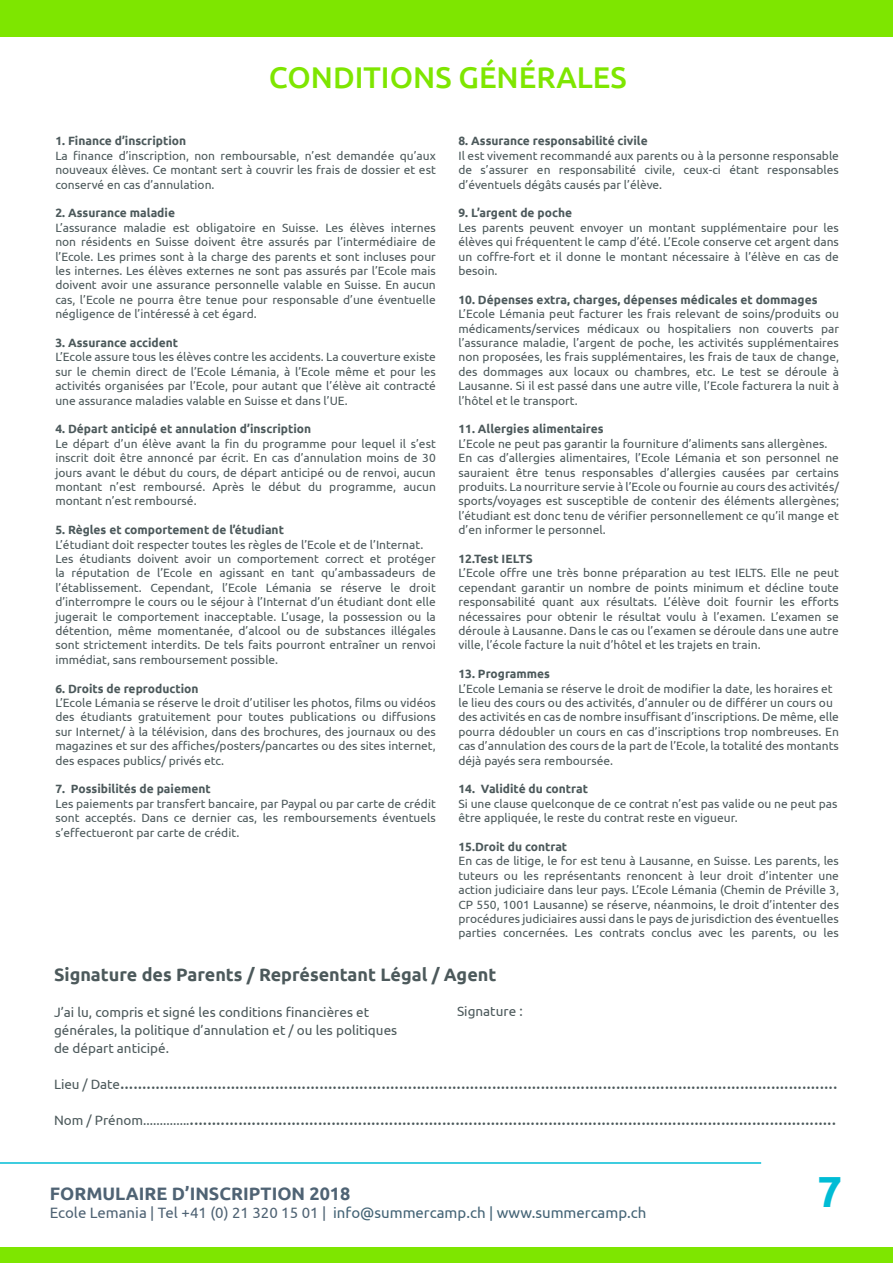
<style>
.page{position:relative;width:893px;height:1263px;background:#fff}
.page>*{position:absolute;margin:0;border:0;box-sizing:border-box;transform-origin:0 0}
.t1{font:700 43.5px "Ubuntu";color:#00bcd5}
.t2{font:500 30px "Ubuntu";color:#7ee600}
.t3{font:18px/36px "Ubuntu";color:#4c595b}
.t4{font:700 18px "Ubuntu";color:#4c595b}
.t5{font:700 18px "Ubuntu";color:#4f6374}
.t6{font:15px "Ubuntu";color:#436375}
.t7{font:13.5px/18px "Ubuntu";color:#4c595b}
.t8{font:12px/14.4px "Ubuntu";color:#4c595b;text-align:justify}
.t9{font:700 12px "Ubuntu";color:#4c595b}
.s1{font-size:13.5px}
.s2{color:#4f6374}
</style>
<div class="page">
<div style="left:0;top:1247px;width:893px;height:16px;background:#7ee600"></div>
<div style="left:0;top:0;width:893px;height:37px;background:#7ee600"></div>
<hr style="left:0;top:1162px;width:761px;height:2px;background:#00bcd5">
<h2 class="t2" style="left:269px;top:58px;width:359px">CONDITIONS GÉNÉRALES</h2>
<p class="t9" style="left:458px;top:134px;width:191px">8. Assurance responsabilité civile</p>
<p class="t8" style="left:458px;top:148px;width:382px">Il est vivement recommandé aux parents ou à la personne responsable de s’assurer en responsabilité civile, ceux-ci étant responsables d’éventuels dégâts causés par l’élève.</p>
<p class="t9" style="left:458px;top:206px;width:115px">9. L’argent de poche</p>
<p class="t8" style="left:458px;top:220px;width:382px">Les parents peuvent envoyer un montant supplémentaire pour les élèves qui fréquentent le camp d’été. L’Ecole conserve cet argent dans un coffre-fort et il donne le montant nécessaire à l’élève en cas de besoin.</p>
<p class="t9" style="left:458px;top:292px;width:361px">10. Dépenses extra, charges, dépenses médicales et dommages</p>
<p class="t8" style="left:458px;top:306px;width:382px">L’Ecole Lémania peut facturer les frais relevant de soins/produits ou médicaments/services médicaux ou hospitaliers non couverts par l’assurance maladie, l’argent de poche, les activités supplémentaires non proposées, les frais supplémentaires, les frais de taux de change, des dommages aux locaux ou chambres, etc. Le test se déroule à Lausanne. Si il est passé dans une autre ville, l’Ecole facturera la nuit à l’hôtel et le transport.</p>
<p class="t9" style="left:458px;top:422px;width:147px">11. Allergies alimentaires</p>
<p class="t8" style="left:458px;top:436px;width:382px;text-align:left">L’Ecole ne peut pas garantir la fourniture d’aliments sans allergènes.<br>En cas d’allergies alimentaires, l’Ecole Lémania et son personnel ne sauraient être tenus responsables d’allergies causées par certains produits. La nourriture servie à l’Ecole ou fournie au cours des activités/ sports/voyages est susceptible de contenir des éléments allergènes; l’étudiant est donc tenu de vérifier personnellement ce qu’il mange et d’en informer le personnel.</p>
<p class="t9" style="left:458px;top:551px;width:76px">12.Test IELTS</p>
<p class="t8" style="left:458px;top:565px;width:382px">L’Ecole offre une très bonne préparation au test IELTS. Elle ne peut cependant garantir un nombre de points minimum et décline toute responsabilité quant aux résultats. L’élève doit fournir les efforts nécessaires pour obtenir le résultat voulu à l’examen. L’examen se déroule à Lausanne. Dans le cas ou l’examen se déroule dans une autre ville, l’école facture la nuit d’hôtel et les trajets en train.</p>
<p class="t9" style="left:458px;top:667px;width:93px">13. Programmes</p>
<p class="t8" style="left:458px;top:681px;width:382px;text-align:left">L’Ecole Lemania se réserve le droit de modifier la date, les horaires et le lieu des cours ou des activités, d’annuler ou de différer un cours ou des activités en cas de nombre insuffisant d’inscriptions. De même, elle pourra dédoubler un cours en cas d’inscriptions trop nombreuses. En cas d’annulation des cours de la part de l’Ecole, la totalité des montants déjà payés sera remboursée.</p>
<p class="t9" style="left:458px;top:782px;width:131px">14. Validité du contrat</p>
<p class="t8" style="left:458px;top:796px;width:381px">Si une clause quelconque de ce contrat n’est pas valide ou ne peut pas être appliquée, le reste du contrat reste en vigueur.</p>
<p class="t9" style="left:458px;top:839px;width:110px">15.Droit du contrat</p>
<p class="t8" style="left:458px;top:853px;width:382px">En cas de litige, le for est tenu à Lausanne, en Suisse. Les parents, les tuteurs ou les représentants renoncent à leur droit d’intenter une action judiciaire dans leur pays. L’Ecole Lémania (Chemin de Préville 3, CP 550, 1001 Lausanne) se réserve, néanmoins, le droit d’intenter des procédures judiciaires aussi dans le pays de jurisdiction des éventuelles parties concernées. Les contrats conclus avec les parents, ou les</p>
<h3 class="t4" style="left:54px;top:964px;width:444px">Signature des Parents / Représentant Légal / Agent</h3>
<p class="t7" style="left:54px;top:1003px;width:345px">J’ai lu, compris et signé les conditions financières et générales, la politique d’annulation et / ou les politiques de départ anticipé.</p>
<p class="t3" style="left:54px;top:1064px;width:785px"><span class="s1">Lieu / Date</span>..................................................................................................................................................................<br><span class="s1">Nom / Prénom..............</span>..................................................................................................................................................</p>
<p class="t9" style="left:55px;top:134px;width:132px">1. Finance d’inscription</p>
<p class="t8" style="left:55px;top:148px;width:382px">La finance d’inscription, non remboursable, n’est demandée qu’aux nouveaux élèves. Ce montant sert à couvrir les frais de dossier et est conservé en cas d’annulation.</p>
<p class="t9" style="left:55px;top:206px;width:121px">2. Assurance maladie</p>
<p class="t8" style="left:55px;top:220px;width:382px">L’assurance maladie est obligatoire en Suisse. Les élèves internes non résidents en Suisse doivent être assurés par l’intermédiaire de l’Ecole. Les primes sont à la charge des parents et sont incluses pour les internes. Les élèves externes ne sont pas assurés par l’Ecole mais doivent avoir une assurance personnelle valable en Suisse. En aucun cas, l’Ecole ne pourra être tenue pour responsable d’une éventuelle négligence de l’intéressé à cet égard.</p>
<p class="t9" style="left:55px;top:335px;width:124px">3. Assurance accident</p>
<p class="t8" style="left:55px;top:349px;width:382px">L’Ecole assure tous les élèves contre les accidents. La couverture existe sur le chemin direct de l’Ecole Lémania, à l’Ecole même et pour les activités organisées par l’Ecole, pour autant que l’élève ait contracté une assurance maladies valable en Suisse et dans l’UE.</p>
<p class="t9" style="left:55px;top:422px;width:257px">4. Départ anticipé et annulation d’inscription</p>
<p class="t8" style="left:55px;top:436px;width:382px">Le départ d’un élève avant la fin du programme pour lequel il s’est inscrit doit être annoncé par écrit. En cas d’annulation moins de 30 jours avant le début du cours, de départ anticipé ou de renvoi, aucun montant n’est remboursé. Après le début du programme, aucun montant n’est remboursé.</p>
<p class="t9" style="left:55px;top:523px;width:230px">5. Règles et comportement de l’étudiant</p>
<p class="t8" style="left:55px;top:537px;width:382px;text-align:left">L’étudiant doit respecter toutes les règles de l’Ecole et de l’Internat.<br>Les étudiants doivent avoir un comportement correct et protéger la réputation de l’Ecole en agissant en tant qu’ambassadeurs de l’établissement. Cependant, l’Ecole Lémania se réserve le droit d’interrompre le cours ou le séjour à l’Internat d’un étudiant dont elle jugerait le comportement inacceptable. L’usage, la possession ou la détention, même momentanée, d’alcool ou de substances illégales sont strictement interdits. De tels faits pourront entraîner un renvoi immédiat, sans remboursement possible.</p>
<p class="t9" style="left:55px;top:681px;width:145px">6. Droits de reproduction</p>
<p class="t8" style="left:55px;top:695px;width:382px">L’Ecole Lémania se réserve le droit d’utiliser les photos, films ou vidéos des étudiants gratuitement pour toutes publications ou diffusions sur Internet/ à la télévision, dans des brochures, des journaux ou des magazines et sur des affiches/posters/pancartes ou des sites internet, des espaces publics/ privés etc.</p>
<p class="t9" style="left:55px;top:782px;width:157px">7. Possibilités de paiement</p>
<p class="t8" style="left:55px;top:796px;width:382px">Les paiements par transfert bancaire, par Paypal ou par carte de crédit sont acceptés. Dans ce dernier cas, les remboursements éventuels s’effectueront par carte de crédit.</p>
<p class="t7" style="left:457px;top:1002px;width:67px">Signature :</p>
<h3 class="t5" style="left:50px;top:1183px;width:302px">FORMULAIRE D’INSCRIPTION 2018</h3>
<p class="t6" style="left:50px;top:1204px;width:598px"><span class="s2">Ecole Lemania | Tel +41 (0) 21 320 15 01 |</span> info@summercamp.ch | www.summercamp.ch</p>
<h1 class="t1" style="left:817px;top:1165px;width:26px">7</h1>
</div>
